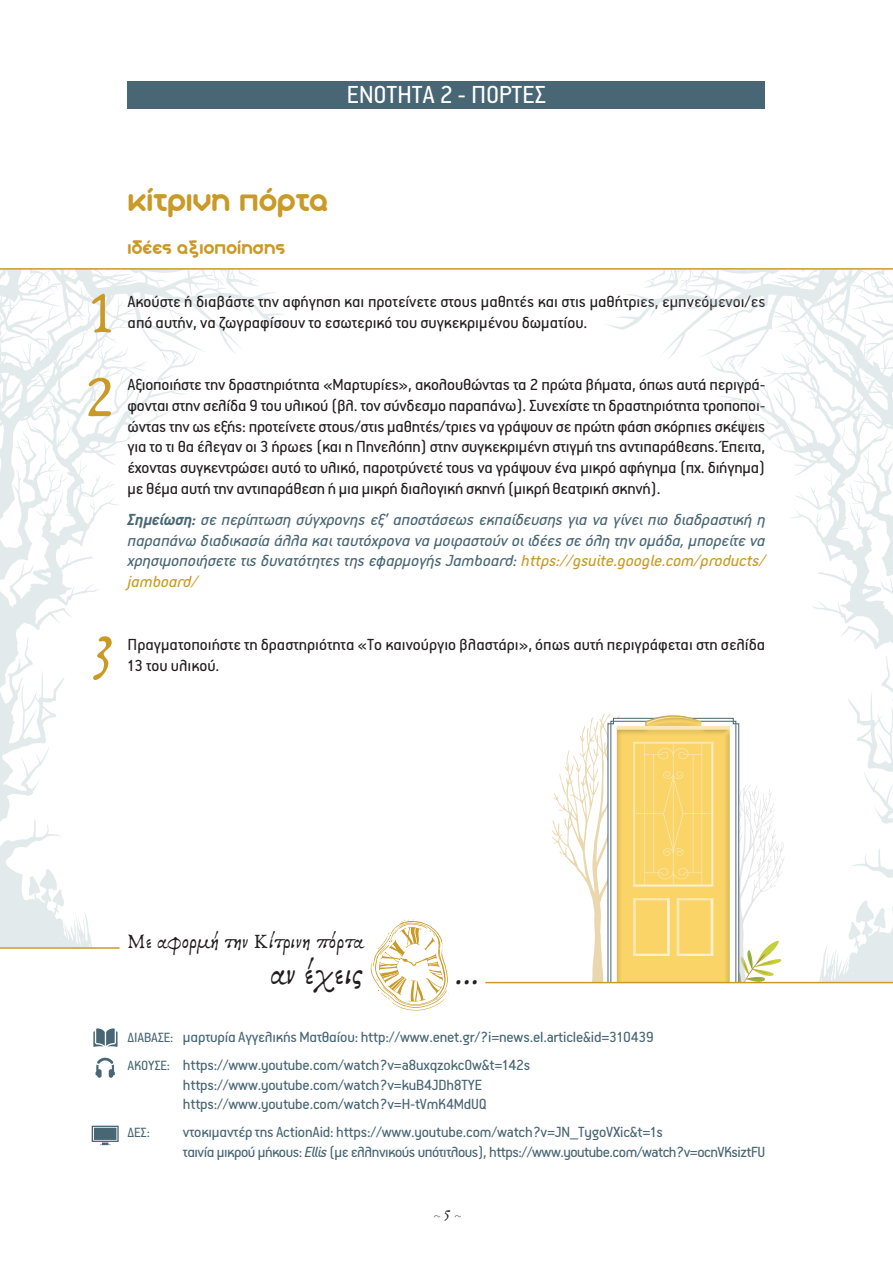
<style>
.page{position:relative;width:893px;height:1263px;background:#fff}
.page>*{position:absolute;margin:0;border:0;box-sizing:border-box;transform-origin:0 0}
.t1{font:60px "Anaktoria";color:#ca9a27}
.title_text{font:33px "Aka Acid GR Soft Ice Cream";color:#ca9a27}
.text{font:33px "Anaktoria";color:#231f20}
.text-2{font:27.6px "PF Premier Text";color:#fff}
.text-3{font:21px "Anaktoria";color:#231f20}
.title_text-2{font:19.5px "Aka Acid GR Soft Ice Cream";letter-spacing:.01em;color:#ca9a27}
.text-4{font:18px/20.7px "PF Premier Text";color:#231f20}
.text-5{font:italic 18px/20.7px "PF Premier Text";color:#486674;text-align:justify}
.time{font:16.5px/19.5px "PF Premier Text";letter-spacing:-.01em;color:#486674}
.time-2{font:16.5px "PF Premier Text";letter-spacing:-.03em;color:#486674}
.time-3{font:15px "PF Premier Text";color:#486674}
.t2{font:12px "Anaktoria";color:#6c6d70}
.s1{font-weight:700}
.s2{color:#ca9a27}
.s3{font-size:15px}
.s4{font-style:italic}
.s5{font-size:15px;color:#231f20}
</style>
<div class="page">
<svg style="left:552px;top:716px;width:51px;height:268px"></svg>
<div style="left:553px;top:982px;width:276px;height:58px;background:#fff"></div>
<svg style="left:0;top:270px;width:294px;height:677px"></svg>
<div style="left:128px;top:81px;width:637px;height:27px;background:#486674"></div>
<svg style="left:603px;top:270px;width:290px;height:712px"></svg>
<hr style="left:0;top:268px;width:893px;height:2px;background:#ca9a27">
<svg style="left:371px;top:919px;width:78px;height:91px"></svg>
<hr style="left:485px;top:982px;width:408px;height:1px;background:#ca9a27">
<hr style="left:0;top:947px;width:120px;height:2px;background:#ca9a27">
<svg style="left:93px;top:1028px;width:25px;height:19px"></svg>
<svg style="left:92px;top:1126px;width:27px;height:19px"></svg>
<svg style="left:96px;top:1058px;width:19px;height:20px"></svg>
<p class="text-2" style="left:347px;top:81px;width:201px">ΕΝΌΤΗΤΑ 2 - ΠΟΡΤΕΣ</p>
<p class="t1" style="left:90px;top:277px;width:25px">1</p>
<p class="title_text" style="left:128px;top:183px;width:202px">κίτρινη πόρτα</p>
<p class="title_text-2" style="left:128px;top:237px;width:159px">ιδέες αξιοποίησης</p>
<p class="text-4" style="left:128px;top:291px;width:639px">Ακούστε ή διαβάστε την αφήγηση και προτείνετε στους μαθητές και στις μαθήτριες, εμπνεόμενοι/ες από αυτήν, να ζωγραφίσουν το εσωτερικό του συγκεκριμένου δωματίου.</p>
<p class="t1" style="left:86px;top:360px;width:29px">2</p>
<p class="text-4" style="left:128px;top:374px;width:639px;text-align:justify">Αξιοποιήστε την δραστηριότητα «Μαρτυρίες», ακολουθώντας τα 2 πρώτα βήματα, όπως αυτά περιγρά&shy;φονται στην σελίδα 9 του υλικού (βλ. τον σύνδεσμο παραπάνω). Συνεχίστε τη δραστηριότητα τροποποι&shy;ώντας την ως εξής: προτείνετε στους/στις μαθητές/τριες να γράψουν σε πρώτη φάση σκόρπιες σκέψεις για το τι θα έλεγαν οι 3 ήρωες (και η Πηνελόπη) στην συγκεκριμένη στιγμή της αντιπαράθεσης. Έπειτα, έχοντας συγκεντρώσει αυτό το υλικό, παροτρύνετέ τους να γράψουν ένα μικρό αφήγημα (πχ. διήγημα) με θέμα αυτή την αντιπαράθεση ή μια μικρή διαλογική σκηνή (μικρή θεατρική σκηνή).</p>
<p class="text-5" style="left:128px;top:509px;width:639px"><span class="s1">Σημείωση:</span> σε περίπτωση σύγχρονης εξ’ αποστάσεως εκπαίδευσης για να γίνει πιο διαδραστική η παραπάνω διαδικασία άλλα και ταυτόχρονα να μοιραστούν οι ιδέες σε όλη την ομάδα, μπορείτε να χρησιμοποιήσετε τις δυνατότητες της εφαρμογής Jamboard: <span class="s2">https://gsuite.google.com/products/ jamboard/</span></p>
<p class="t1" style="left:91px;top:619px;width:24px">3</p>
<p class="text-4" style="left:128px;top:634px;width:639px">Πραγματοποιήστε τη δραστηριότητα «Το καινούργιο βλαστάρι», όπως αυτή περιγράφεται στη σελίδα<br>13 του υλικού.</p>
<p class="text-3" style="left:128px;top:928px;width:237px">Με αφορμή την Kίτρινη πόρτα</p>
<p class="text" style="left:270px;top:954px;width:96px">αν έχεις</p>
<p class="text" style="left:453px;top:954px;width:26px">...</p>
<p class="time" style="left:128px;top:1027px;width:528px"><span class="s3">ΔΙΆΒΑΣΕ:</span> μαρτυρία Αγγελικής Ματθαίου: http://www.enet.gr/?i=news.el.article&amp;id=310439</p>
<p class="time" style="left:183px;top:1055px;width:349px;text-indent:-55px"><span class="s3">ΆΚΟΥΣΕ:</span> https://www.youtube.com/watch?v=a8uxqzokc0w&amp;t=142s https://www.youtube.com/watch?v=kuB4JDh8TYE https://www.youtube.com/watch?v=H-tVmK4MdUQ</p>
<p class="time-3" style="left:128px;top:1125px;width:24px">ΔΕΣ:</p>
<p class="time" style="left:183px;top:1122px;width:481px">ντοκιμαντέρ της ActionAid: https://www.youtube.com/watch?v=JN_TygoVXic&amp;t=1s</p>
<p class="time-2" style="left:183px;top:1144px;width:584px">ταινία μικρού μήκους: <span class="s4">Ellis</span> (με ελληνικούς υπότιτλους), https://www.youtube.com/watch?v=ocnVKsiztFU</p>
<p class="t2" style="left:433px;top:1209px;width:30px">~ <span class="s5">5</span>~</p>
</div>
